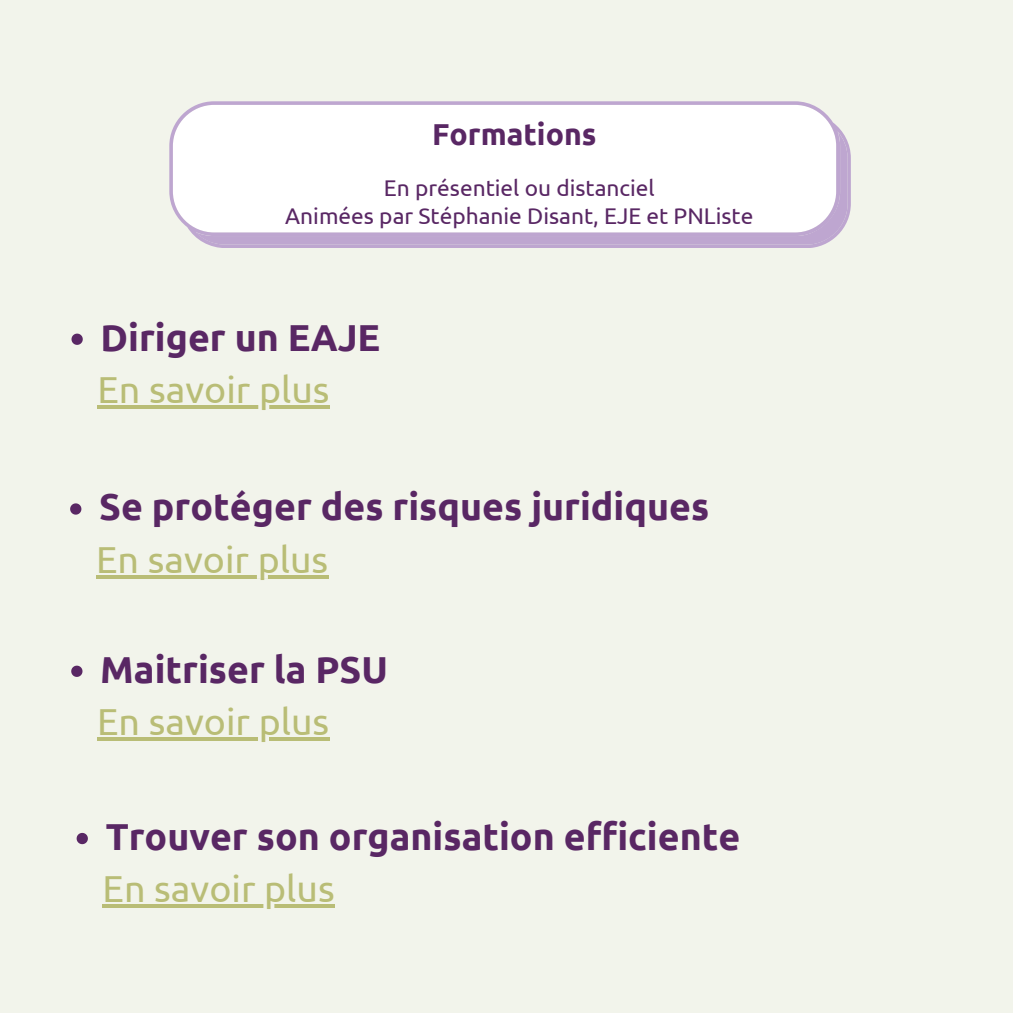
<style>
.page{position:relative;width:1013px;height:1013px;background:#fff}
.page>*{position:absolute;margin:0;border:0;box-sizing:border-box;transform-origin:0 0}
.t1{font:700 37.5px "Ubuntu";color:#592764}
.t2{font:37.5px "Ubuntu";color:#b9bd76}
.t3{font:700 30.25px "Ubuntu";color:#592764}
.t4{font:22.62px/27.2px "Ubuntu";color:#592764;text-align:center}
</style>
<div class="page">
<div style="left:0;top:0;width:1012px;height:1012px;background:#f2f4eb"></div>
<svg style="left:71px;top:333px;width:12px;height:12px"></svg>
<hr style="left:97px;top:405px;width:232px;height:3px;background:#b9bd76">
<svg style="left:70px;top:503px;width:11px;height:11px"></svg>
<svg style="left:96px;top:575px;width:232px;height:3px"></svg>
<svg style="left:77px;top:832px;width:11px;height:12px"></svg>
<hr style="left:103px;top:904px;width:232px;height:4px;background:#b9bd76">
<svg style="left:71px;top:665px;width:11px;height:12px"></svg>
<hr style="left:97px;top:737px;width:232px;height:3px;background:#b9bd76">
<svg style="left:169px;top:101px;width:681px;height:147px;background:#f5f2f7"></svg>
<p class="t3" style="left:432px;top:117px;width:166px">Formations</p>
<p class="t4" style="left:285px;top:174px;width:469px">En présentiel ou distanciel<br>Animées par Stéphanie Disant, EJE et PNListe</p>
<h2 class="t1" style="left:101px;top:315px;width:281px">Diriger un EAJE</h2>
<p class="t2" style="left:97px;top:368px;width:234px">En savoir plus</p>
<p class="t1" style="left:99px;top:485px;width:611px">Se protéger des risques juridiques</p>
<p class="t2" style="left:96px;top:538px;width:234px">En savoir plus</p>
<p class="t1" style="left:100px;top:647px;width:289px">Maitriser la PSU</p>
<p class="t2" style="left:97px;top:700px;width:234px">En savoir plus</p>
<h1 class="t1" style="left:106px;top:814px;width:636px">Trouver son organisation efficiente</h1>
<h1 class="t2" style="left:103px;top:867px;width:234px">En savoir plus</h1>
</div>
